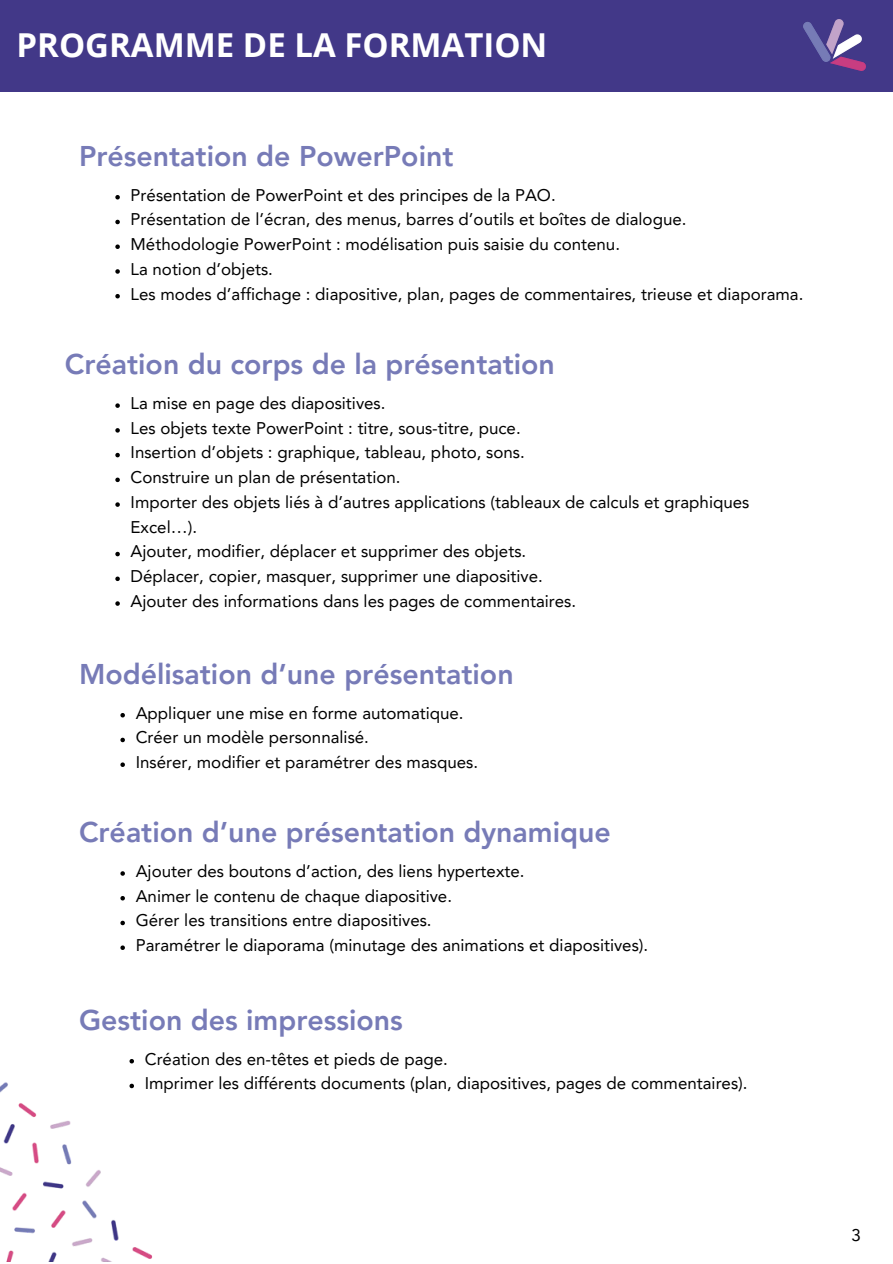
<style>
.page{position:relative;width:893px;height:1264px;background:#fff}
.page>*{position:absolute;margin:0;border:0;box-sizing:border-box;transform-origin:0 0}
.t1{font:700 33px "Open Sans";color:#fff}
.t2{font:800 28.5px "Avenir LT Pro";color:#777bb7}
.t3{font:16.95px/24.8px "Avenir LT Pro";color:#000}
</style>
<div class="page">
<div style="left:0;top:0;width:892px;height:92px;background:#423888"></div>
<img style="left:803px;top:19px;width:62px;height:52px">
<svg style="left:115px;top:195px;width:5px;height:4px"></svg>
<svg style="left:115px;top:220px;width:5px;height:4px"></svg>
<svg style="left:115px;top:244px;width:5px;height:5px"></svg>
<svg style="left:115px;top:269px;width:5px;height:5px"></svg>
<svg style="left:115px;top:294px;width:5px;height:4px"></svg>
<img style="left:0;top:1082px;width:153px;height:179px">
<svg style="left:115px;top:403px;width:5px;height:5px"></svg>
<svg style="left:115px;top:428px;width:5px;height:4px"></svg>
<svg style="left:115px;top:453px;width:5px;height:4px"></svg>
<svg style="left:115px;top:477px;width:5px;height:5px"></svg>
<svg style="left:115px;top:502px;width:5px;height:5px"></svg>
<svg style="left:115px;top:552px;width:5px;height:4px"></svg>
<svg style="left:115px;top:576px;width:5px;height:5px"></svg>
<svg style="left:115px;top:601px;width:5px;height:5px"></svg>
<svg style="left:120px;top:713px;width:5px;height:4px"></svg>
<svg style="left:120px;top:737px;width:5px;height:5px"></svg>
<svg style="left:120px;top:762px;width:5px;height:5px"></svg>
<svg style="left:120px;top:871px;width:5px;height:4px"></svg>
<svg style="left:120px;top:896px;width:5px;height:4px"></svg>
<svg style="left:120px;top:920px;width:5px;height:5px"></svg>
<svg style="left:120px;top:945px;width:5px;height:5px"></svg>
<svg style="left:129px;top:1059px;width:5px;height:4px"></svg>
<svg style="left:129px;top:1083px;width:5px;height:5px"></svg>
<p class="t1" style="left:17px;top:21px;width:532px">PROGRAMME DE LA FORMATION</p>
<p class="t2" style="left:79px;top:144px;width:376px">Présentation de PowerPoint</p>
<p class="t3" style="left:131px;top:184px;width:426px">Présentation de PowerPoint et des principes de la PAO.</p>
<p class="t3" style="left:131px;top:209px;width:557px">Présentation de l’écran, des menus, barres d’outils et boîtes de dialogue.</p>
<p class="t3" style="left:131px;top:233px;width:491px">Méthodologie PowerPoint : modélisation puis saisie du contenu.</p>
<p class="t3" style="left:131px;top:258px;width:144px">La notion d’objets.</p>
<p class="t3" style="left:131px;top:283px;width:674px">Les modes d’affichage : diapositive, plan, pages de commentaires, trieuse et diaporama.</p>
<p class="t2" style="left:65px;top:352px;width:491px">Création du corps de la présentation</p>
<p class="t3" style="left:131px;top:392px;width:256px">La mise en page des diapositives.</p>
<p class="t3" style="left:131px;top:417px;width:391px">Les objets texte PowerPoint : titre, sous-titre, puce.</p>
<p class="t3" style="left:131px;top:442px;width:395px">Insertion d’objets : graphique, tableau, photo, sons.</p>
<p class="t3" style="left:131px;top:466px;width:271px">Construire un plan de présentation.</p>
<p class="t3" style="left:131px;top:491px;width:620px">Importer des objets liés à d’autres applications (tableaux de calculs et graphiques<br>Excel…).</p>
<p class="t3" style="left:131px;top:540px;width:397px">Ajouter, modifier, déplacer et supprimer des objets.</p>
<p class="t3" style="left:131px;top:565px;width:414px">Déplacer, copier, masquer, supprimer une diapositive.</p>
<p class="t3" style="left:131px;top:590px;width:447px">Ajouter des informations dans les pages de commentaires.</p>
<p class="t2" style="left:79px;top:662px;width:436px">Modélisation d’une présentation</p>
<p class="t3" style="left:136px;top:702px;width:329px">Appliquer une mise en forme automatique.</p>
<p class="t3" style="left:136px;top:726px;width:235px">Créer un modèle personnalisé.</p>
<p class="t3" style="left:136px;top:751px;width:344px">Insérer, modifier et paramétrer des masques.</p>
<p class="t2" style="left:79px;top:820px;width:533px">Création d’une présentation dynamique</p>
<p class="t3" style="left:136px;top:860px;width:390px">Ajouter des boutons d’action, des liens hypertexte.</p>
<p class="t3" style="left:136px;top:884px;width:318px">Animer le contenu de chaque diapositive.</p>
<p class="t3" style="left:136px;top:909px;width:297px">Gérer les transitions entre diapositives.</p>
<p class="t3" style="left:136px;top:934px;width:514px">Paramétrer le diaporama (minutage des animations et diapositives).</p>
<p class="t2" style="left:79px;top:1007px;width:325px">Gestion des impressions</p>
<p class="t3" style="left:145px;top:1047px;width:304px">Création des en-têtes et pieds de page.</p>
<p class="t3" style="left:145px;top:1072px;width:604px">Imprimer les différents documents (plan, diapositives, pages de commentaires).</p>
<p class="t3" style="left:851px;top:1224px;width:11px">3</p>
</div>
